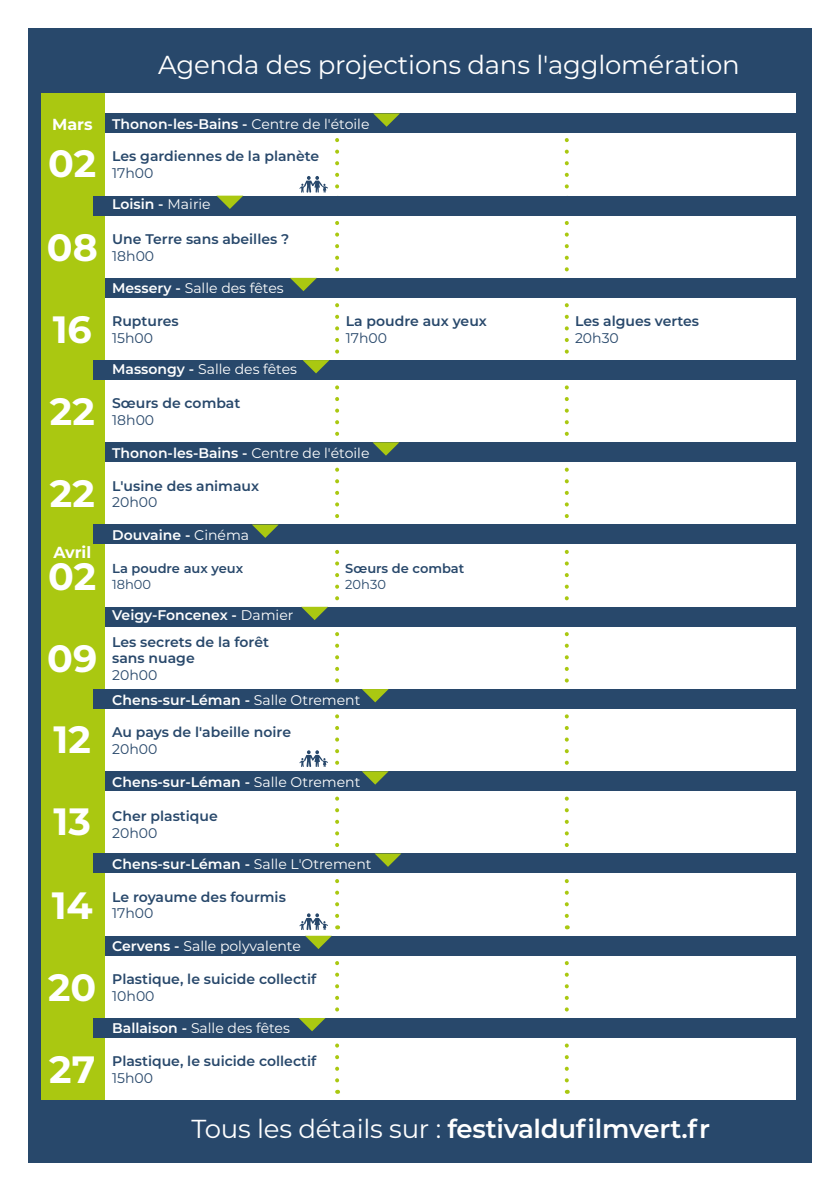
<style>
.page{position:relative;width:840px;height:1191px;background:#fff}
.page>*{position:absolute;margin:0;border:0;box-sizing:border-box;transform-origin:0 0}
.t1{font:700 38px/82.2px "Montserrat";color:#fff}
.t2{font:26px "Montserrat";letter-spacing:-.01em;color:#fff}
.t3{font:600 26px "Montserrat";letter-spacing:-.01em;color:#fff}
.t4{font:700 16px "Montserrat";color:#fff}
.t5{font:600 14px/16.8px "Montserrat";color:#28486b}
.t6{font:600 14px "Montserrat";color:#fff}
.t7{font:14px "Montserrat";color:#fff}
.t8{font:14px "Montserrat";color:#28486b}
.t9{font:600 13px "Montserrat";color:#28486b}
.t10{font:13px "Montserrat";color:#28486b}
.s1{font-weight:400}
.s2{font-weight:600}
</style>
<div class="page">
<div style="left:28px;top:28px;width:783px;height:1134px;background:#28486b"></div>
<div style="left:41px;top:94px;width:753px;height:1006px;background:#fff"></div>
<svg style="left:299px;top:176px;width:29px;height:17px"></svg>
<svg style="left:299px;top:750px;width:29px;height:17px"></svg>
<svg style="left:335px;top:138px;width:4px;height:48px"></svg>
<svg style="left:335px;top:215px;width:4px;height:54px"></svg>
<svg style="left:335px;top:303px;width:4px;height:49px"></svg>
<svg style="left:335px;top:385px;width:4px;height:49px"></svg>
<svg style="left:335px;top:467px;width:4px;height:49px"></svg>
<svg style="left:335px;top:549px;width:4px;height:49px"></svg>
<svg style="left:335px;top:626px;width:4px;height:54px"></svg>
<svg style="left:335px;top:714px;width:4px;height:49px"></svg>
<svg style="left:335px;top:796px;width:4px;height:49px"></svg>
<svg style="left:335px;top:1037px;width:4px;height:43px"></svg>
<svg style="left:564px;top:138px;width:4px;height:48px"></svg>
<svg style="left:564px;top:215px;width:4px;height:54px"></svg>
<svg style="left:564px;top:303px;width:4px;height:49px"></svg>
<svg style="left:564px;top:385px;width:4px;height:49px"></svg>
<svg style="left:564px;top:467px;width:4px;height:49px"></svg>
<svg style="left:564px;top:550px;width:4px;height:48px"></svg>
<svg style="left:564px;top:626px;width:4px;height:54px"></svg>
<svg style="left:564px;top:714px;width:4px;height:49px"></svg>
<svg style="left:564px;top:796px;width:4px;height:49px"></svg>
<svg style="left:564px;top:955px;width:4px;height:54px"></svg>
<svg style="left:564px;top:879px;width:4px;height:37px"></svg>
<svg style="left:564px;top:1037px;width:4px;height:43px"></svg>
<div style="left:41px;top:94px;width:64px;height:1006px;background:#aac811"></div>
<div style="left:105px;top:113px;width:706px;height:20px;background:#28486b"></div>
<div style="left:93px;top:196px;width:718px;height:19px;background:#28486b"></div>
<div style="left:105px;top:278px;width:706px;height:20px;background:#28486b"></div>
<div style="left:93px;top:360px;width:718px;height:20px;background:#28486b"></div>
<div style="left:105px;top:442px;width:706px;height:20px;background:#28486b"></div>
<div style="left:93px;top:524px;width:718px;height:20px;background:#28486b"></div>
<div style="left:105px;top:607px;width:706px;height:19px;background:#28486b"></div>
<div style="left:93px;top:689px;width:718px;height:20px;background:#28486b"></div>
<div style="left:105px;top:771px;width:706px;height:20px;background:#28486b"></div>
<div style="left:105px;top:935px;width:706px;height:20px;background:#28486b"></div>
<div style="left:93px;top:853px;width:718px;height:20px;background:#28486b"></div>
<div style="left:93px;top:1018px;width:718px;height:19px;background:#28486b"></div>
<svg style="left:373px;top:113px;width:27px;height:14px"></svg>
<svg style="left:217px;top:196px;width:26px;height:13px"></svg>
<svg style="left:290px;top:278px;width:27px;height:13px"></svg>
<svg style="left:303px;top:360px;width:26px;height:13px"></svg>
<svg style="left:372px;top:442px;width:27px;height:14px"></svg>
<svg style="left:252px;top:524px;width:26px;height:14px"></svg>
<svg style="left:301px;top:607px;width:27px;height:13px"></svg>
<svg style="left:362px;top:689px;width:26px;height:13px"></svg>
<svg style="left:362px;top:771px;width:26px;height:13px"></svg>
<svg style="left:299px;top:879px;width:40px;height:130px"></svg>
<svg style="left:375px;top:853px;width:26px;height:14px"></svg>
<svg style="left:299px;top:1018px;width:26px;height:13px"></svg>
<h2 class="t2" style="left:158px;top:46px;width:583px">Agenda des projections dans l'agglomération</h2>
<p class="t4" style="left:52px;top:113px;width:42px">Mars</p>
<h1 class="t1" style="left:47px;top:121px;width:52px">02<br>08<br>16<br>22<br>22<br>02<br>09<br>12<br>13</h1>
<p class="t4" style="left:53px;top:540px;width:39px">Avril</p>
<p class="t6" style="left:112px;top:114px;width:259px">Thonon-les-Bains - <span class="s1">Centre de l'étoile</span></p>
<p class="t5" style="left:112px;top:147px;width:208px">Les gardiennes de la planète</p>
<p class="t8" style="left:112px;top:163px;width:43px">17h00</p>
<p class="t6" style="left:112px;top:194px;width:100px">Loisin - <span class="s1">Mairie</span></p>
<p class="t5" style="left:112px;top:230px;width:179px">Une Terre sans abeilles ?</p>
<p class="t8" style="left:112px;top:246px;width:44px">18h00</p>
<p class="t7" style="left:112px;top:279px;width:173px"><span class="s2">Messery -</span> Salle des fêtes</p>
<p class="t5" style="left:112px;top:312px;width:68px">Ruptures</p>
<p class="t8" style="left:112px;top:328px;width:42px">15h00</p>
<p class="t7" style="left:112px;top:359px;width:186px"><span class="s2">Massongy -</span> Salle des fêtes</p>
<p class="t5" style="left:112px;top:394px;width:130px">Sœurs de combat</p>
<p class="t8" style="left:112px;top:410px;width:44px">18h00</p>
<p class="t5" style="left:345px;top:312px;width:142px">La poudre aux yeux</p>
<p class="t8" style="left:345px;top:328px;width:43px">17h00</p>
<p class="t6" style="left:112px;top:443px;width:259px">Thonon-les-Bains - <span class="s1">Centre de l'étoile</span></p>
<p class="t5" style="left:112px;top:476px;width:148px">L'usine des animaux</p>
<p class="t8" style="left:112px;top:493px;width:47px">20h00</p>
<p class="t6" style="left:112px;top:525px;width:138px">Douvaine - <span class="s1">Cinéma</span></p>
<p class="t9" style="left:112px;top:559px;width:132px">La poudre aux yeux</p>
<p class="t10" style="left:112px;top:575px;width:41px">18h00</p>
<p class="t6" style="left:112px;top:605px;width:183px">Veigy-Foncenex - <span class="s1">Damier</span></p>
<p class="t5" style="left:112px;top:632px;width:158px">Les secrets de la forêt sans nuage</p>
<p class="t8" style="left:112px;top:665px;width:47px">20h00</p>
<p class="t9" style="left:345px;top:559px;width:120px">Sœurs de combat</p>
<p class="t10" style="left:345px;top:575px;width:42px">20h30</p>
<p class="t6" style="left:112px;top:689px;width:250px">Chens-sur-Léman - <span class="s1">Salle Otrement</span></p>
<p class="t5" style="left:112px;top:723px;width:180px">Au pays de l'abeille noire</p>
<p class="t8" style="left:112px;top:739px;width:47px">20h00</p>
<p class="t6" style="left:112px;top:772px;width:250px">Chens-sur-Léman - <span class="s1">Salle Otrement</span></p>
<p class="t5" style="left:112px;top:807px;width:107px">Cher plastique</p>
<p class="t8" style="left:112px;top:823px;width:47px">20h00</p>
<p class="t5" style="left:574px;top:312px;width:125px">Les algues vertes</p>
<p class="t8" style="left:574px;top:328px;width:45px">20h30</p>
<p class="t6" style="left:112px;top:854px;width:261px">Chens-sur-Léman - <span class="s1">Salle L'Otrement</span></p>
<h1 class="t1" style="left:52px;top:862px;width:43px">14</h1>
<p class="t5" style="left:112px;top:887px;width:175px">Le royaume des fourmis</p>
<p class="t8" style="left:112px;top:903px;width:43px">17h00</p>
<p class="t7" style="left:112px;top:936px;width:190px"><span class="s2">Cervens -</span> Salle polyvalente</p>
<h1 class="t1" style="left:48px;top:944px;width:50px">20</h1>
<p class="t5" style="left:112px;top:970px;width:206px">Plastique, le suicide collectif</p>
<p class="t8" style="left:112px;top:986px;width:44px">10h00</p>
<p class="t7" style="left:112px;top:1019px;width:179px"><span class="s2">Ballaison -</span> Salle des fêtes</p>
<h1 class="t1" style="left:49px;top:1026px;width:47px">27</h1>
<p class="t5" style="left:112px;top:1052px;width:206px">Plastique, le suicide collectif</p>
<p class="t8" style="left:112px;top:1068px;width:42px">15h00</p>
<h2 class="t3" style="left:191px;top:1110px;width:519px"><span class="s1">Tous les détails sur :</span> festivaldufilmvert.fr</h2>
</div>
